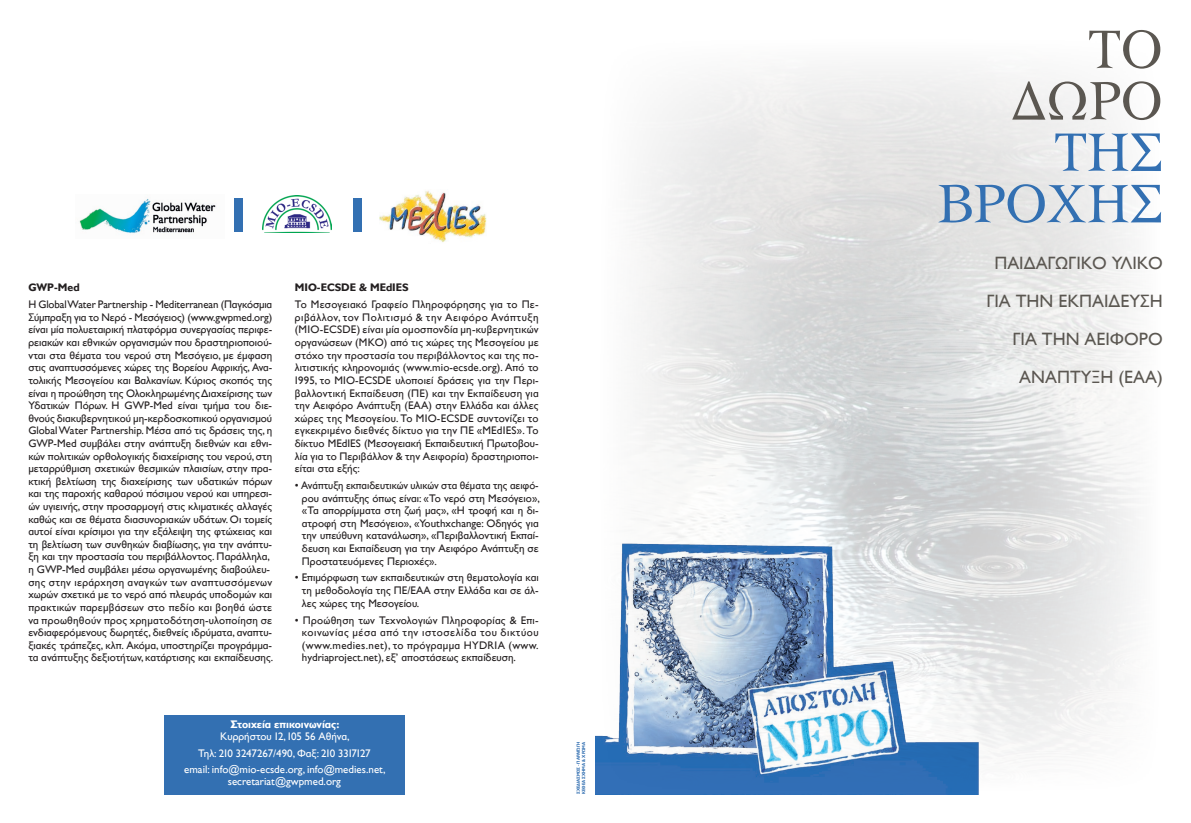
<style>
.page{position:relative;width:1191px;height:823px;background:#fff}
.page>*{position:absolute;margin:0;border:0;box-sizing:border-box;transform-origin:0 0}
.t1{font:56.5px/51.4px "Katsoulidis";letter-spacing:-.025em;color:#3370b2;text-align:right}
.t2{font:56.5px/51.4px "Katsoulidis";letter-spacing:-.025em;color:#5b5751;text-align:right}
.t3{font:17.9px/38px "Gill Sans Hel";color:#5b5751;text-align:right}
.t4{font:11px/12.6px "Gill Sans Hel";color:#231f20;text-align:justify}
.t5{font:11px/16.2px "Gill Sans Hel";color:#fff;text-align:center}
.t6{font:700 11px "Gill Sans Hel";color:#231f20}
.t7{font:700 11px "Gill Sans Hel";color:#fff}
.t8{font:700 4.4px/5.3px "Gill Sans Hel";letter-spacing:-.025em;color:#3370b2;scale:.95 1}
</style>
<div class="page">
<img style="left:595px;top:528px;width:391px;height:266px">
<div style="left:164px;top:714px;width:240px;height:80px;background:#3370b2"></div>
<div style="left:234px;top:198px;width:8px;height:34px;background:#3370b2"></div>
<img style="left:79px;top:198px;width:137px;height:36px">
<img style="left:379px;top:191px;width:108px;height:51px">
<img style="left:262px;top:195px;width:69px;height:37px">
<div style="left:353px;top:198px;width:8px;height:34px;background:#3370b2"></div>
<p class="t6" style="left:28px;top:281px;width:53px">GWP-Med</p>
<p class="t4" style="left:28px;top:298px;width:246px;text-align:left">Η Global Water Partnership - Mediterranean (Παγκόσμια Σύμπραξη για το Νερό - Μεσόγειος) (www.gwpmed.org) είναι μία πολυεταιρική πλατφόρμα συνεργασίας περιφε&shy;ρειακών και εθνικών οργανισμών που δραστηριοποιού&shy;νται στα θέματα του νερού στη Μεσόγειο, με έμφαση στις αναπτυσσόμενες χώρες της Βορείου Αφρικής, Ανα&shy;τολικής Μεσογείου και Βαλκανίων. Κύριος σκοπός της είναι η προώθηση της Ολοκληρωμένης Διαχείρισης των Υδατικών Πόρων. Η GWP-Med είναι τμήμα του διε&shy;θνούς διακυβερνητικού μη-κερδοσκοπικού οργανισμού Global Water Partnership. Μέσα από τις δράσεις της, η GWP-Med συμβάλει στην ανάπτυξη διεθνών και εθνι&shy;κών πολιτικών ορθολογικής διαχείρισης του νερού, στη μεταρρύθμιση σχετικών θεσμικών πλαισίων, στην πρα&shy;κτική βελτίωση της διαχείρισης των υδατικών πόρων και της παροχής καθαρού πόσιμου νερού και υπηρεσι&shy;ών υγιεινής, στην προσαρμογή στις κλιματικές αλλαγές καθώς και σε θέματα διασυνοριακών υδάτων. Οι τομείς αυτοί είναι κρίσιμοι για την εξάλειψη της φτώχειας και τη βελτίωση των συνθηκών διαβίωσης, για την ανάπτυ&shy;ξη και την προστασία του περιβάλλοντος. Παράλληλα, η GWP-Med συμβάλει μέσω οργανωμένης διαβούλευ&shy;σης στην ιεράρχηση αναγκών των αναπτυσσόμενων χωρών σχετικά με το νερό από πλευράς υποδομών και πρακτικών παρεμβάσεων στο πεδίο και βοηθά ώστε να προωθηθούν προς χρηματοδότηση-υλοποίηση σε ενδιαφερόμενους δωρητές, διεθνείς ιδρύματα, αναπτυ&shy;ξιακές τράπεζες, κλπ. Ακόμα, υποστηρίζει προγράμμα&shy;τα ανάπτυξης δεξιοτήτων, κατάρτισης και εκπαίδευσης.</p>
<p class="t6" style="left:295px;top:281px;width:115px">MIO-ECSDE &amp; MEdIES</p>
<p class="t4" style="left:295px;top:298px;width:245px">Το Μεσογειακό Γραφείο Πληροφόρησης για το Πε&shy;ριβάλλον, τον Πολιτισμό &amp; την Αειφόρο Ανάπτυξη (MIO-ECSDE) είναι μία ομοσπονδία μη-κυβερνητικών οργανώσεων (ΜΚΟ) από τις χώρες της Μεσογείου με στόχο την προστασία του περιβάλλοντος και της πο&shy;λιτιστικής κληρονομιάς (www.mio-ecsde.org). Από το 1995, το MIO-ECSDE υλοποιεί δράσεις για την Περι&shy;βαλλοντική Εκπαίδευση (ΠΕ) και την Εκπαίδευση για την Αειφόρο Ανάπτυξη (ΕΑΑ) στην Ελλάδα και άλλες χώρες της Μεσογείου. Το MIO-ECSDE συντονίζει το εγκεκριμένο διεθνές δίκτυο για την ΠΕ «MEdIES». Το δίκτυο MEdIES (Μεσογειακή Εκπαιδευτική Πρωτοβου&shy;λία για το Περιβάλλον &amp; την Αειφορία) δραστηριοποι&shy;είται στα εξής:</p>
<p class="t4" style="left:302px;top:479px;width:239px;text-indent:-7px">• Ανάπτυξη εκπαιδευτικών υλικών στα θέματα της αειφό&shy;ρου ανάπτυξης όπως είναι: «Το νερό στη Μεσόγειο», «Τα απορρίμματα στη ζωή μας», «Η τροφή και η δι&shy;ατροφή στη Μεσόγειο», «Youthxchange: Οδηγός για την υπεύθυνη κατανάλωση», «Περιβαλλοντική Εκπαί&shy;δευση και Εκπαίδευση για την Αειφόρο Ανάπτυξη σε Προστατευόμενες Περιοχές».</p>
<p class="t4" style="left:302px;top:571px;width:238px;text-indent:-7px">• Επιμόρφωση των εκπαιδευτικών στη θεματολογία και τη μεθοδολογία της ΠΕ/ΕΑΑ στην Ελλάδα και σε άλ&shy;λες χώρες της Μεσογείου.</p>
<p class="t4" style="left:302px;top:613px;width:238px;text-indent:-7px">• Προώθηση των Τεχνολογιών Πληροφορίας &amp; Επι&shy;κοινωνίας μέσα από την ιστοσελίδα του δικτύου (www.medies.net), το πρόγραμμα HYDRIA (www. hydriaproject.net), εξ’ αποστάσεως εκπαίδευση.</p>
<p class="t7" style="left:230px;top:717px;width:110px">Στοιχεία επικοινωνίας:</p>
<p class="t5" style="left:184px;top:728px;width:203px">Κυρρήστου 12, 105 56 Αθήνα,<br>Τηλ: 210 3247267/490, Φαξ: 210 3317127<br>email: info@mio-ecsde.org, info@medies.net,</p>
<p class="t5" style="left:228px;top:772px;width:115px">secretariat@gwpmed.org</p>
<p class="t8" style="left:576px;top:793px;width:56px;rotate:-90deg">ΣΧΕΔΙΑΣΜΟΣ - ΠΑΡΑΓΩΓΗ<br>ΚΕΘΕΑ ΣΧΗΜΑ &amp; ΧΡΩΜΑ</p>
<h1 class="t2" style="left:1010px;top:23px;width:154px">ΤΟ<br>ΔΩΡΟ</h1>
<h1 class="t1" style="left:936px;top:126px;width:228px">ΤΗΣ<br>ΒΡΟΧΗΣ</h1>
<h2 class="t3" style="left:986px;top:244px;width:178px">ΠΑΙΔΑΓΩΓΙΚΟ ΥΛΙΚΟ<br>ΓΙΑ ΤΗΝ ΕΚΠΑΙΔΕΥΣΗ<br>ΓΙΑ ΤΗΝ ΑΕΙΦΟΡΟ<br>ΑΝΑΠΤΥΞΗ (ΕΑΑ)</h2>
</div>
